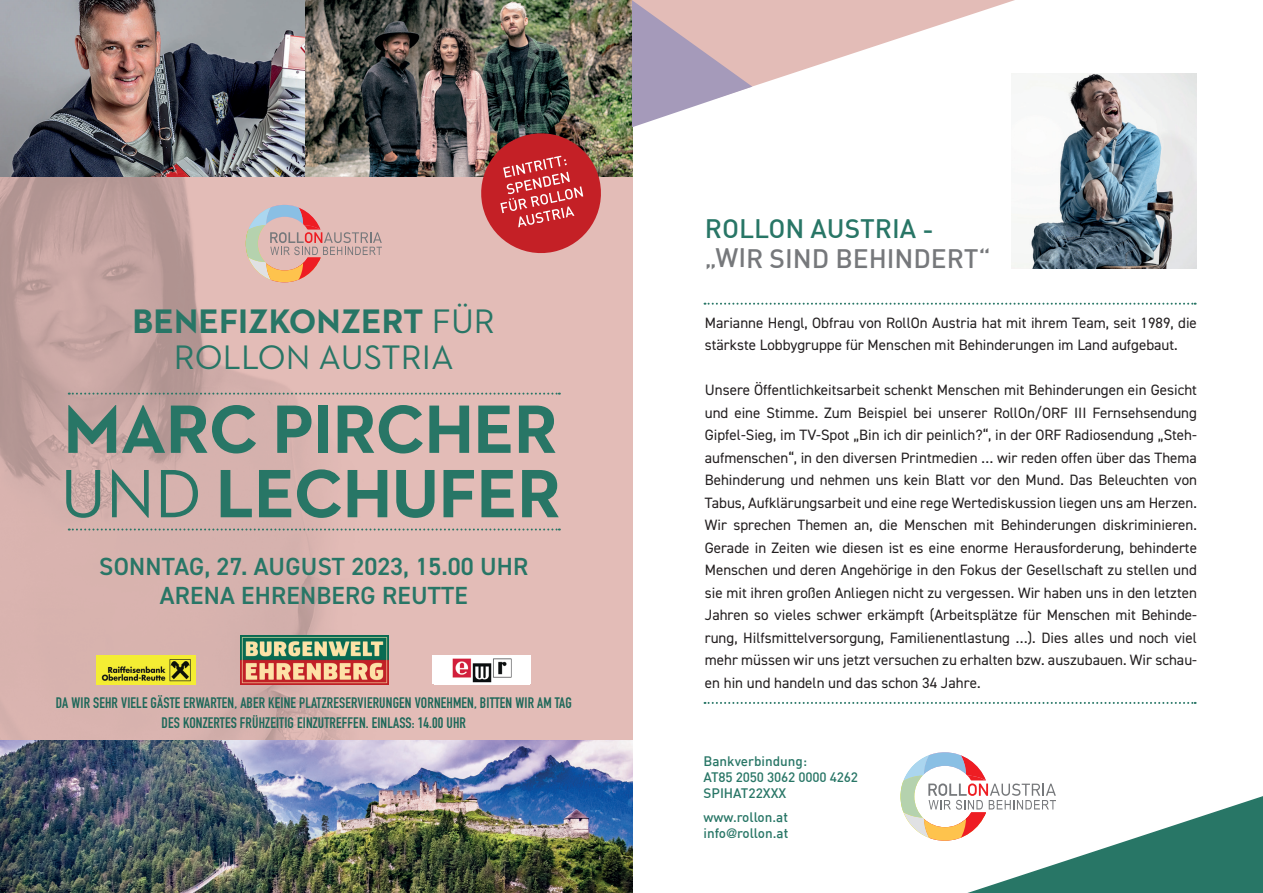
<style>
.page{position:relative;width:1263px;height:893px;background:#fff}
.page>*{position:absolute;margin:0;border:0;box-sizing:border-box;transform-origin:0 0}
.t1{font:700 69.6px/64.3px "Neutraface 2 Text";letter-spacing:-.01em;color:#287666}
.t2{font:34.65px/36.2px "Neutraface 2 Text";color:#287666;text-align:center}
.t3{font:500 26.25px "DIN";letter-spacing:-.005em;color:#76787b}
.t4{font:500 26.25px "DIN";letter-spacing:-.005em;color:#287666}
.t5{font:600 24.9px/28.7px "DIN2014";letter-spacing:.01em;color:#287666;text-align:center}
.t6{font:15px/22.5px "DIN2014";color:#231f20}
.t7{font:700 15px/19.5px "DIN Condensed";letter-spacing:.01em;color:#1e6859;text-align:center}
.t8{font:500 13.5px/16.2px "DIN";color:#287666}
.s1{font-weight:700}
.s2{font-weight:400}
.s3{font-family:"DIN Condensed";font-weight:700}
</style>
<div class="page">
<div style="left:0;top:0;width:633px;height:893px;background:#e3bcb7"></div>
<img style="left:0;top:176px;width:382px;height:565px">
<svg style="left:69px;top:528px;width:491px;height:2px"></svg>
<svg style="left:69px;top:393px;width:491px;height:2px"></svg>
<img style="left:0;top:0;width:633px;height:176px">
<svg style="left:476px;top:128px;width:130px;height:125px"></svg>
<img style="left:240px;top:636px;width:149px;height:48px">
<img style="left:97px;top:656px;width:98px;height:28px">
<div style="left:432px;top:656px;width:99px;height:28px;background:#fff"></div>
<img style="left:452px;top:658px;width:60px;height:25px">
<img style="left:0;top:741px;width:633px;height:152px">
<svg style="left:246px;top:205px;width:136px;height:77px"></svg>
<svg style="left:752px;top:0;width:263px;height:87px"></svg>
<svg style="left:633px;top:0;width:119px;height:127px"></svg>
<svg style="left:967px;top:796px;width:296px;height:97px;fill:#287666"></svg>
<svg style="left:704px;top:702px;width:492px;height:2px"></svg>
<svg style="left:704px;top:303px;width:492px;height:2px"></svg>
<img style="left:1011px;top:73px;width:186px;height:196px">
<svg style="left:900px;top:752px;width:156px;height:89px"></svg>
<h2 class="t2" style="left:133px;top:302px;width:364px"><span class="s1">BENEFIZKONZERT</span> FÜR<br>ROLLON AUSTRIA</h2>
<h1 class="t1" style="left:60px;top:396px;width:502px">MARC PIRCHER<br><span class="s2">UND</span> LECHUFER</h1>
<h3 class="t5" style="left:99px;top:551px;width:431px">SONNTAG, 27. AUGUST 2023, 15.00 UHR<br>ARENA EHRENBERG REUTTE</h3>
<p class="t7" style="left:56px;top:693px;width:517px">DA WIR SEHR VIELE GÄSTE ERWARTEN, ABER KEINE PLATZRESERVIERUNGEN VORNEHMEN, BITTEN WIR AM TAG<br>DES KONZERTES FRÜHZEITIG EINZUTREFFEN. EINLASS: 14.00 UHR</p>
<h3 class="t4" style="left:705px;top:212px;width:230px">ROLLON AUSTRIA -</h3>
<h3 class="t3" style="left:705px;top:242px;width:287px">„WIR SIND BEHINDERT“</h3>
<p class="t6" style="left:705px;top:311px;width:494px">Marianne Hengl, Obfrau von RollOn Austria hat mit ihrem Team, seit 1989, die stärkste Lobbygruppe für Menschen mit Behinderungen im Land auf gebaut.</p>
<p class="t6" style="left:705px;top:378px;width:494px;text-align:justify">Unsere Öffentlichkeitsarbeit schenkt Menschen mit Behinderungen ein Gesicht und eine Stimme. Zum Beispiel bei unserer RollOn/ORF III Fern sehsendung Gipfel-Sieg, im TV-Spot „Bin ich dir peinlich?“, in der ORF Radiosendung „Steh&shy;aufmenschen“, in den diversen Printmedien … wir reden offen über das Thema Behinderung und nehmen uns kein Blatt vor den Mund. Das Beleuchten von Tabus, Aufklärungsarbeit und eine rege Wertediskussion liegen uns am Herzen.<br>Wir sprechen Themen an, die Menschen mit Behinderungen diskriminieren.<br>Gerade in Zeiten wie diesen ist es eine enorme Herausforderung, behinderte Menschen und deren Angehörige in den Fokus der Gesellschaft zu stellen und sie mit ihren großen Anliegen nicht zu vergessen. Wir haben uns in den letzten Jahren so vieles schwer erkämpft (Arbeitsplätze für Menschen mit Behinde&shy;rung, Hilfsmittelversorgung, Familienentlastung …). Dies alles und noch viel mehr müssen wir uns jetzt versuchen zu erhalten bzw. auszubauen. Wir schau&shy;en hin und handeln und das schon 34 Jahre.</p>
<p class="t8" style="left:703px;top:752px;width:156px">Bankverbindung:<br>AT85 2050 3062 0000 4262<br>SPIHAT22XXX</p>
<p class="t8" style="left:703px;top:809px;width:86px">www.rollon.at info<span class="s3">@</span>rollon.at</p>
</div>
